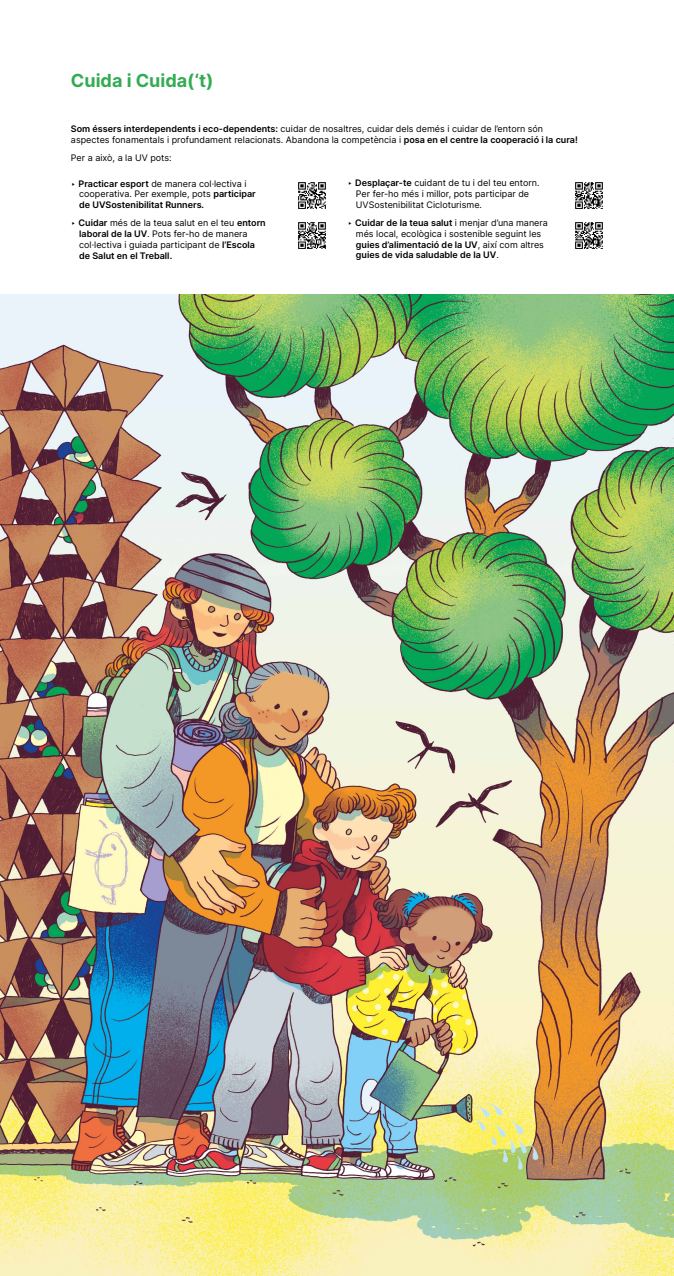
<style>
.page{position:relative;width:674px;height:1276px;background:#fff}
.page>*{position:absolute;margin:0;border:0;box-sizing:border-box;transform-origin:0 0}
.t1{font:700 18px "Inter";color:#34ab54}
.t2{font:9px/10.8px "Inter";color:#000}
.t3{font:600 9px/10.8px "Inter";color:#000}
.s1{font-weight:600}
.s2{font-weight:400}
</style>
<div class="page">
<img style="left:0;top:294px;width:673px;height:982px">
<img style="left:298px;top:182px;width:28px;height:27px">
<img style="left:575px;top:182px;width:27px;height:27px">
<img style="left:298px;top:222px;width:28px;height:27px">
<img style="left:575px;top:222px;width:27px;height:27px">
<h1 class="t1" style="left:71px;top:67px;width:144px">Cuida i Cuida(‘t)</h1>
<p class="t2" style="left:71px;top:123px;width:508px"><span class="s1">Som éssers interdependents i eco-dependents:</span> cuidar de nosaltres, cuidar dels demés i cuidar de l’entorn són aspectes fonamentals i profundament relacionats. Abandona la competència i <span class="s1">posa en el centre la cooperació i la cura!</span></p>
<p class="t2" style="left:71px;top:152px;width:102px">Per a això, a la UV pots:</p>
<p class="t3" style="left:79px;top:178px;width:178px;text-indent:-8px"><span class="s2">‣</span> Practicar esport <span class="s2">de manera col·lectiva i cooperativa. Per exemple, pots</span> participar de UVSostenibilitat Runners.</p>
<p class="t2" style="left:79px;top:217px;width:188px;text-indent:-8px">‣ <span class="s1">Cuidar</span> més de la teua salut en el teu <span class="s1">entorn laboral de la UV</span>. Pots fer-ho de manera col·lectiva i guiada participant de <span class="s1">l’Escola de Salut en el Treball.</span></p>
<p class="t2" style="left:356px;top:178px;width:185px;text-indent:-8px">‣ <span class="s1">Desplaçar-te</span> cuidant de tu i del teu entorn.<br>Per fer-ho més i millor, pots participar de<br>UVSostenibilitat Cicloturisme.</p>
<p class="t2" style="left:355px;top:217px;width:193px;text-indent:-8px">‣ <span class="s1">Cuidar de la teua salut</span> i menjar d’una manera més local, ecològica i sostenible seguint les <span class="s1">guies d’alimentació de la UV</span>, així com altres <span class="s1">guies de vida saludable de la UV</span>.</p>
</div>
